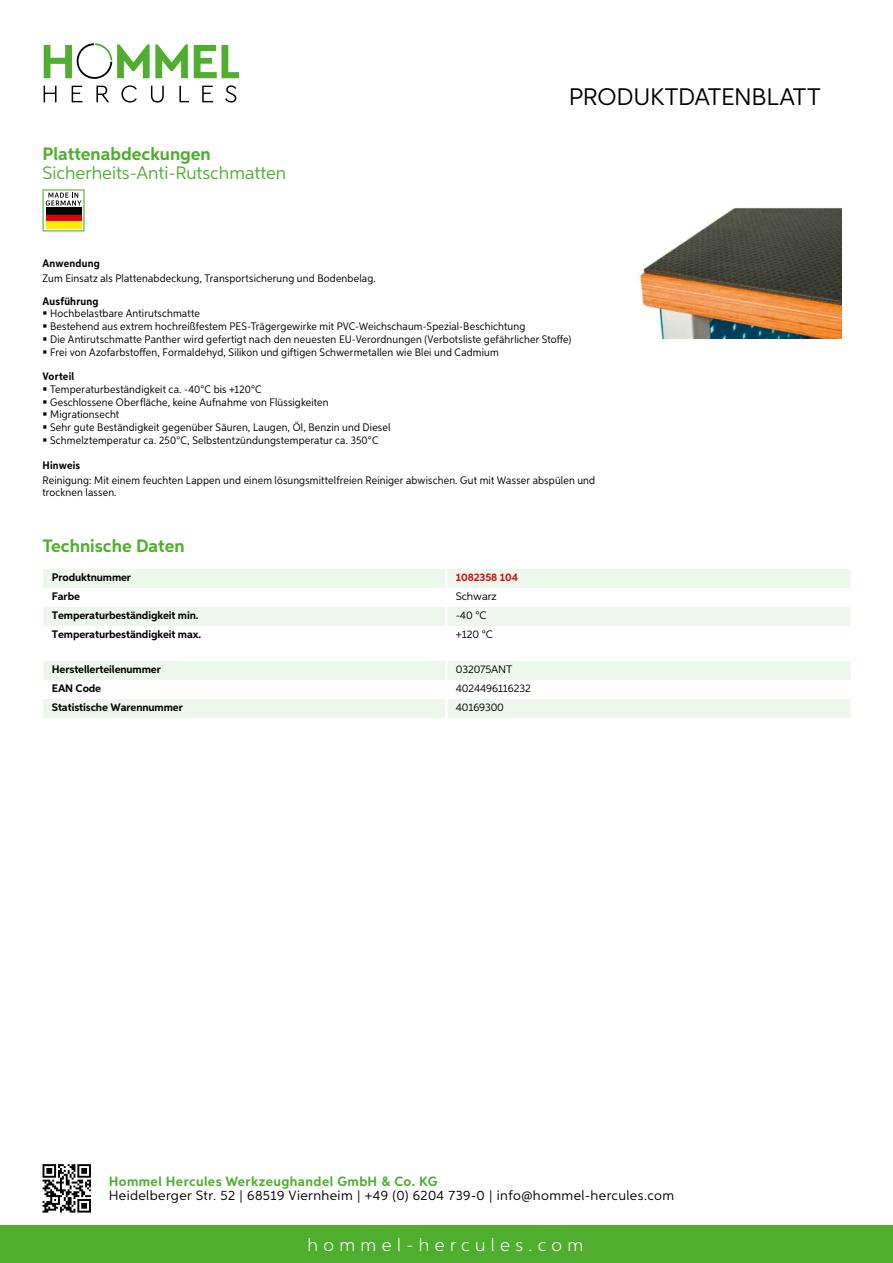
<style>
.page{position:relative;width:893px;height:1263px;background:#fff}
.page>*{position:absolute;margin:0;border:0;box-sizing:border-box;transform-origin:0 0}
.t1{font:24px "Aspira";letter-spacing:-.01em;color:#000}
.t2{font:700 18px "Aspira";color:#50ae2f}
.t3{font:18px "Aspira";color:#50ae2f}
.t4{font:300 18px "Aspira";letter-spacing:.3em;color:#fff}
.t5{font:13.5px "Aspira";letter-spacing:.03em;color:#000}
.t6{font:700 13.5px "Aspira";letter-spacing:.03em;color:#50ae2f}
.t7{font:10.95px/12.8px "Aspira Nar";letter-spacing:.015em;color:#000}
.t8{font:700 10.95px "Aspira";letter-spacing:-.01em;color:#000}
.t9{font:10.95px "Aspira";letter-spacing:-.01em;color:#000}
.t10{font:700 10.95px "Aspira Nar";letter-spacing:.02em;color:#000}
.t11{font:700 10.95px "Aspira";letter-spacing:-.01em;color:#cd1013}
</style>
<div class="page">
<div style="left:0;top:1226px;width:893px;height:37px;background:#50ae2f"></div>
<svg style="left:43px;top:1164px;width:48px;height:48px"></svg>
<svg style="left:194px;top:45px;width:45px;height:33px"></svg>
<svg style="left:44px;top:43px;width:144px;height:36px"></svg>
<svg style="left:44px;top:86px;width:13px;height:16px"></svg>
<svg style="left:72px;top:86px;width:10px;height:16px"></svg>
<svg style="left:96px;top:86px;width:13px;height:16px"></svg>
<svg style="left:121px;top:85px;width:16px;height:18px"></svg>
<svg style="left:151px;top:86px;width:13px;height:17px"></svg>
<svg style="left:179px;top:86px;width:10px;height:16px"></svg>
<svg style="left:202px;top:86px;width:11px;height:16px"></svg>
<svg style="left:225px;top:85px;width:11px;height:18px"></svg>
<div style="left:43px;top:569px;width:807px;height:19px;background:#eef7eb"></div>
<div style="left:43px;top:607px;width:807px;height:19px;background:#eef7eb"></div>
<hr style="left:445px;top:569px;width:3px;height:19px;background:#fff">
<hr style="left:445px;top:607px;width:3px;height:19px;background:#fff">
<svg style="left:43px;top:661px;width:807px;height:57px"></svg>
<hr style="left:445px;top:699px;width:3px;height:19px;background:#fff">
<svg style="left:43px;top:189px;width:42px;height:42px"></svg>
<div style="left:46px;top:214px;width:35px;height:7px;background:#e3000b"></div>
<div style="left:46px;top:208px;width:35px;height:7px;background:#000"></div>
<div style="left:46px;top:221px;width:35px;height:7px;background:#ffed00"></div>
<img style="left:639px;top:207px;width:203px;height:132px">
<h2 class="t2" style="left:43px;top:142px;width:170px">Plattenabdeckungen</h2>
<h2 class="t3" style="left:43px;top:162px;width:245px">Sicherheits-Anti-Rutschmatten</h2>
<h1 class="t1" style="left:569px;top:82px;width:253px">Produktdatenblatt</h1>
<p class="t10" style="left:43px;top:257px;width:59px">Anwendung</p>
<p class="t7" style="left:43px;top:272px;width:335px">Zum Einsatz als Plattenabdeckung, Transportsicherung und Bodenbelag.</p>
<p class="t10" style="left:43px;top:294px;width:58px">Ausführung</p>
<p class="t7" style="left:50px;top:307px;width:523px">Hochbelastbare Antirutschmatte<br>Bestehend aus extrem hochreißfestem PES-Trägergewirke mit PVC-Weichschaum-Spezial-Beschichtung<br>Die Antirutschmatte Panther wird gefertigt nach den neuesten EU-Verordnungen (Verbotsliste gefährlicher Stoffe)<br>Frei von Azofarbstoffen, Formaldehyd, Silikon und giftigen Schwermetallen wie Blei und Cadmium</p>
<p class="t10" style="left:43px;top:369px;width:33px">Vorteil</p>
<p class="t7" style="left:50px;top:382px;width:342px">Temperaturbeständigkeit ca. -40°C bis +120°C<br>Geschlossene Oberfläche, keine Aufnahme von Flüssigkeiten Migrationsecht<br>Sehr gute Beständigkeit gegenüber Säuren, Laugen, Öl, Benzin und Diesel Schmelztemperatur ca. 250°C, Selbstentzündungstemperatur ca. 350°C</p>
<p class="t10" style="left:43px;top:459px;width:39px">Hinweis</p>
<p class="t7" style="left:43px;top:474px;width:554px;line-height:12px">Reinigung: Mit einem feuchten Lappen und einem lösungsmittelfreien Reiniger abwischen. Gut mit Wasser abspülen und trocknen lassen.</p>
<h2 class="t2" style="left:43px;top:535px;width:144px">Technische Daten</h2>
<p class="t8" style="left:52px;top:570px;width:81px">Produktnummer</p>
<p class="t11" style="left:456px;top:570px;width:64px">1082358 104</p>
<p class="t8" style="left:52px;top:589px;width:30px">Farbe</p>
<p class="t9" style="left:456px;top:589px;width:42px">Schwarz</p>
<p class="t8" style="left:52px;top:608px;width:148px">Temperaturbeständigkeit min.</p>
<p class="t9" style="left:456px;top:609px;width:32px">-40 °C</p>
<p class="t8" style="left:52px;top:628px;width:151px">Temperaturbeständigkeit max.</p>
<p class="t9" style="left:456px;top:628px;width:38px">+120 °C</p>
<p class="t8" style="left:52px;top:662px;width:111px">Herstellerteilenummer</p>
<p class="t9" style="left:456px;top:662px;width:44px">032075ANT</p>
<p class="t8" style="left:52px;top:681px;width:51px">EAN Code</p>
<p class="t9" style="left:456px;top:681px;width:76px">4024496116232</p>
<p class="t8" style="left:52px;top:700px;width:132px">Statistische Warennummer</p>
<p class="t9" style="left:456px;top:700px;width:50px">40169300</p>
<p class="t6" style="left:109px;top:1172px;width:330px">Hommel Hercules Werkzeughandel GmbH &amp; Co. KG</p>
<p class="t5" style="left:109px;top:1187px;width:567px">Heidelberger Str. 52 | 68519 Viernheim | +49 (0) 6204 739-0 | info@hommel-hercules.com</p>
<h2 class="t4" style="left:307px;top:1234px;width:277px">hommel-hercules.com</h2>
</div>
